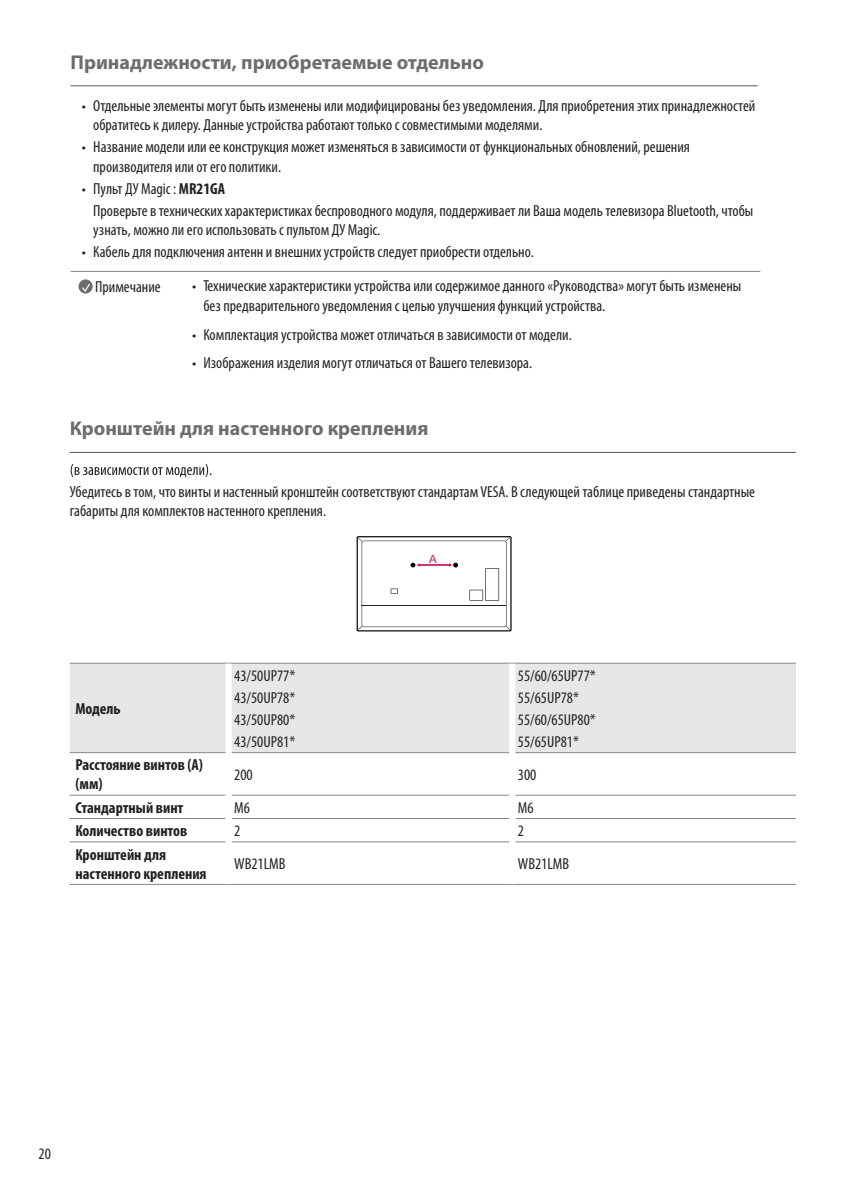
<style>
.page{position:relative;width:843px;height:1194px;background:#fff}
.page>*{position:absolute;margin:0;border:0;box-sizing:border-box;transform-origin:0 0}
.t1{font:700 20px "Myriad Pro";color:#6c6d70}
.t2{font:condensed 16px/22px "Myriad Pro";color:#231f20}
.t3{font:700 condensed 16px/19.2px "Myriad Pro";color:#231f20}
.t4{font:11.4px "Arial";color:#c8205d}
.s1{font-family:"LG Smart";font-stretch:normal}
.s2{font-weight:700}
</style>
<div class="page">
<hr style="left:70px;top:452px;width:725px;height:1px;background:#57585a">
<svg style="left:71px;top:464px;width:140px;height:13px"></svg>
<svg style="left:356px;top:536px;width:155px;height:95px"></svg>
<div style="left:427px;top:554px;width:11px;height:10px;background:#fff"></div>
<div style="left:70px;top:664px;width:725px;height:88px;background:#e6e7e9"></div>
<hr style="left:70px;top:663px;width:158px;height:1px;background:#87898c">
<hr style="left:228px;top:663px;width:284px;height:1px;background:#87898c">
<hr style="left:512px;top:663px;width:283px;height:1px;background:#87898c">
<hr style="left:70px;top:752px;width:155px;height:1px;background:#87898c">
<hr style="left:231px;top:752px;width:278px;height:1px;background:#87898c">
<hr style="left:515px;top:752px;width:280px;height:1px;background:#87898c">
<hr style="left:70px;top:795px;width:155px;height:1px;background:#87898c">
<hr style="left:231px;top:795px;width:278px;height:1px;background:#87898c">
<hr style="left:515px;top:795px;width:280px;height:1px;background:#87898c">
<hr style="left:70px;top:818px;width:155px;height:1px;background:#87898c">
<hr style="left:231px;top:818px;width:278px;height:1px;background:#87898c">
<hr style="left:515px;top:818px;width:280px;height:1px;background:#87898c">
<hr style="left:70px;top:841px;width:155px;height:1px;background:#87898c">
<hr style="left:231px;top:841px;width:278px;height:1px;background:#87898c">
<hr style="left:515px;top:841px;width:280px;height:1px;background:#87898c">
<hr style="left:70px;top:884px;width:158px;height:1px;background:#87898c">
<hr style="left:228px;top:884px;width:284px;height:1px;background:#87898c">
<hr style="left:512px;top:884px;width:283px;height:1px;background:#87898c">
<div style="left:225px;top:664px;width:6px;height:89px;background:#fff"></div>
<div style="left:509px;top:664px;width:6px;height:89px;background:#fff"></div>
<hr style="left:70px;top:85px;width:687px;height:1px;background:#57585a">
<hr style="left:70px;top:271px;width:114px;height:1px;background:#87898c">
<hr style="left:184px;top:271px;width:576px;height:1px;background:#87898c">
<svg style="left:78px;top:279px;width:15px;height:15px"></svg>
<svg style="left:81px;top:282px;width:10px;height:11px"></svg>
<p class="t1" style="left:70px;top:49px;width:415px">Принадлежности, приобретаемые отдельно</p>
<p class="t2" style="left:93px;top:96px;width:663px;line-height:19.2px;text-indent:-11px"><span class="s1">•</span> Отдельные элементы могут быть изменены или модифицированы без уведомления. Для приобретения этих принадлежностей обратитесь к дилеру. Данные устройства работают только с совместимыми моделями.</p>
<p class="t2" style="left:93px;top:137px;width:598px;line-height:19.2px;text-indent:-11px"><span class="s1">•</span> Название модели или ее конструкция может изменяться в зависимости от функциональных обновлений, решения производителя или от его политики.</p>
<p class="t2" style="left:93px;top:177px;width:661px;text-indent:-11px"><span class="s1">•</span> Пульт ДУ Magic : <span class="s2">MR21GA<br></span>Проверьте в технических характеристиках беспроводного модуля, поддерживает ли Ваша модель телевизора Bluetooth, чтобы</p>
<p class="t2" style="left:93px;top:218px;width:288px">узнать, можно ли его использовать с пультом ДУ Magic.</p>
<p class="t2" style="left:82px;top:240px;width:453px"><span class="s1">•</span> Кабель для подключения антенн и внешних устройств следует приобрести отдельно.</p>
<p class="t2" style="left:95px;top:276px;width:67px">Примечание</p>
<p class="t2" style="left:203px;top:276px;width:539px;line-height:19.2px;text-indent:-11px"><span class="s1">•</span> Технические характеристики устройства или содержимое данного «Руководства» могут быть изменены без предварительного уведомления с целью улучшения функций устройства.</p>
<p class="t2" style="left:192px;top:323px;width:381px"><span class="s1">•</span> Комплектация устройства может отличаться в зависимости от модели.</p>
<p class="t2" style="left:192px;top:351px;width:341px"><span class="s1">•</span> Изображения изделия могут отличаться от Вашего телевизора.</p>
<p class="t1" style="left:70px;top:416px;width:360px">Кронштейн для настенного крепления</p>
<p class="t2" style="left:70px;top:482px;width:686px;line-height:19.2px">Убедитесь в том, что винты и настенный кронштейн соответствуют стандартамVESA. В следующей таблице приведены стандартные габариты для комплектов настенного крепления.</p>
<p class="t4" style="left:429px;top:551px;width:9px">A</p>
<p class="t3" style="left:75px;top:699px;width:47px">Модель</p>
<p class="t2" style="left:234px;top:664px;width:63px;text-align:justify">43/50UP77* 43/50UP78* 43/50UP80* 43/50UP81*</p>
<p class="t2" style="left:518px;top:664px;width:79px">55/60/65UP77*<br>55/65UP78*<br>55/60/65UP80*<br>55/65UP81*</p>
<p class="t3" style="left:75px;top:755px;width:129px">Расстояние винтов (A) (мм)</p>
<p class="t2" style="left:234px;top:763px;width:20px">200</p>
<p class="t2" style="left:518px;top:763px;width:20px">300</p>
<p class="t3" style="left:75px;top:797px;width:110px">Стандартный винт</p>
<p class="t2" style="left:234px;top:796px;width:17px">M6</p>
<p class="t2" style="left:518px;top:796px;width:17px">M6</p>
<p class="t3" style="left:75px;top:821px;width:113px">Количество винтов</p>
<p class="t2" style="left:234px;top:820px;width:8px">2</p>
<p class="t2" style="left:518px;top:820px;width:8px">2</p>
<p class="t3" style="left:75px;top:844px;width:133px">Кронштейн для настенного крепления</p>
<p class="t2" style="left:234px;top:853px;width:53px">WB21LMB</p>
<p class="t2" style="left:518px;top:853px;width:53px">WB21LMB</p>
<p class="t2" style="left:39px;top:1142px;width:14px">20</p>
</div>
